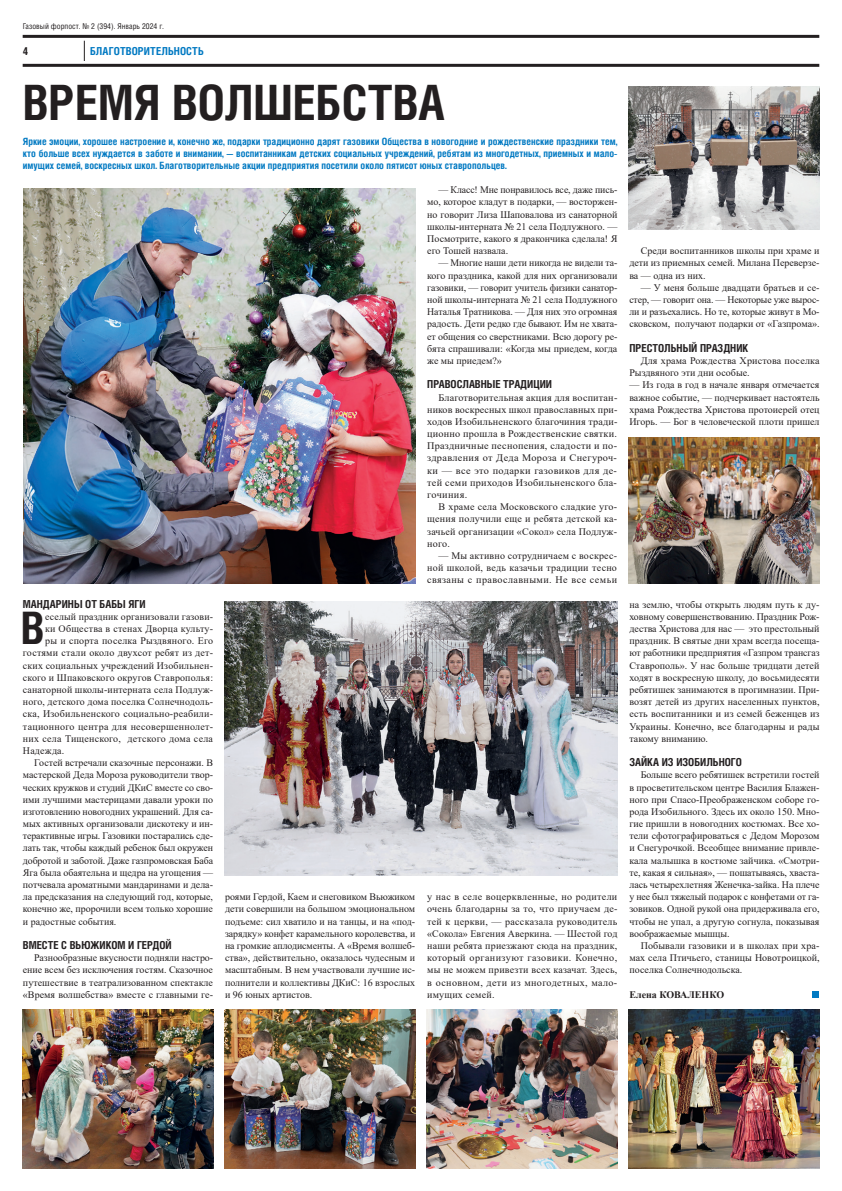
<style>
.page{position:relative;width:842px;height:1191px;background:#fff}
.page>*{position:absolute;margin:0;border:0;box-sizing:border-box;transform-origin:0 0}
.t1{font:700 48.7px "Helios Cond C";color:#231f20}
.t2{font:700 44.7px "Helios Cond C";color:#231f20}
.t3{font:700 11px "Helios Cond C";color:#231f20}
.t4{font:700 11px "Helios Cond C";letter-spacing:.01em;color:#0079c2}
.t5{font:10px/12.2px "Times New Roman";color:#231f20;text-align:justify}
.t6{font:700 10px/12.2px "Helios Cond C";color:#0079c2;text-align:justify}
.t7{font:10px "Times New Roman";letter-spacing:.02em;color:#231f20}
.t8{font:10px "Times New Roman";letter-spacing:.025em;color:#231f20}
.t9{font:700 10px "Times New Roman";color:#231f20}
.t10{font:8px "Helios Cond C";color:#231f20}
</style>
<div class="page">
<svg style="left:84px;top:41px;width:1px;height:20px"></svg>
<hr style="left:23px;top:64px;width:796px;height:3px;background:#231f20">
<hr style="left:23px;top:35px;width:796px;height:3px;background:#231f20">
<img style="left:427px;top:1009px;width:190px;height:159px">
<img style="left:23px;top:188px;width:393px;height:395px">
<img style="left:629px;top:1009px;width:190px;height:159px">
<img style="left:23px;top:1009px;width:190px;height:159px">
<img style="left:629px;top:86px;width:190px;height:144px">
<img style="left:225px;top:1010px;width:191px;height:158px">
<img style="left:628px;top:437px;width:191px;height:146px">
<img style="left:225px;top:601px;width:392px;height:274px">
<div style="left:812px;top:991px;width:7px;height:6px;background:#0079c2"></div>
<p class="t10" style="left:23px;top:21px;width:143px">Газовый форпост. № 2 (394). Январь 2024 г.</p>
<p class="t4" style="left:90px;top:45px;width:115px">БЛАГОТВОРИТЕЛЬНОСТЬ</p>
<p class="t3" style="left:23px;top:45px;width:7px">4</p>
<h1 class="t1" style="left:23px;top:74px;width:423px">ВРЕМЯ ВОЛШЕБСТВА</h1>
<p class="t6" style="left:23px;top:135px;width:596px">Яркие эмоции, хорошее настроение и, конечно же, подарки традиционно дарят газовики Общества в новогодние и рождественские праздники тем, кто больше всех нуждается в заботе и внимании, — воспитанникам детских социальных учреждений, ребятам из многодетных, приемных и мало&shy;имущих семей, воскресных школ. Благотворительные акции предприятия посетили около пятисот юных ставропольцев.</p>
<p class="t3" style="left:23px;top:597px;width:124px">МАНДАРИНЫ ОТ БАБЫ ЯГИ</p>
<h2 class="t2" style="left:21px;top:601px;width:25px">В</h2>
<p class="t5" style="left:45px;top:610px;width:169px">еселый праздник организовали газови-</p>
<p class="t7" style="left:45px;top:621px;width:169px">ки Общества в стенах Дворца культу-</p>
<p class="t7" style="left:45px;top:634px;width:169px">ры и спорта поселка Рыздвяного. Его</p>
<p class="t7" style="left:23px;top:646px;width:192px">гостями стали около двухсот ребят из дет-</p>
<p class="t5" style="left:23px;top:659px;width:192px">ских социальных учреждений Изобильнен-</p>
<p class="t5" style="left:23px;top:671px;width:192px">ского и Шпаковского округов Ставрополья:</p>
<p class="t5" style="left:23px;top:683px;width:192px">санаторной школы-интерната села Подлуж-</p>
<p class="t5" style="left:23px;top:695px;width:192px">ного, детского дома поселка Солнечнодоль-</p>
<p class="t7" style="left:23px;top:707px;width:192px">ска, Изобильненского социально-реабили-</p>
<p class="t8" style="left:23px;top:719px;width:192px">тационного центра для несовершеннолет-</p>
<p class="t7" style="left:23px;top:731px;width:192px">них села Тищенского, детского дома села</p>
<p class="t7" style="left:23px;top:743px;width:43px">Надежда.</p>
<p class="t5" style="left:34px;top:756px;width:180px">Гостей встречали сказочные персонажи. В</p>
<p class="t5" style="left:23px;top:768px;width:192px">мастерской Деда Мороза руководители твор-</p>
<p class="t5" style="left:23px;top:780px;width:192px">ческих кружков и студий ДКиС вместе со сво-</p>
<p class="t5" style="left:23px;top:793px;width:192px">ими лучшими мастерицами давали уроки по</p>
<p class="t5" style="left:23px;top:805px;width:192px">изготовлению новогодних украшений. Для са-</p>
<p class="t5" style="left:23px;top:817px;width:192px">мых активных организовали дискотеку и ин-</p>
<p class="t5" style="left:23px;top:829px;width:192px">терактивные игры. Газовики постарались сде-</p>
<p class="t5" style="left:23px;top:841px;width:192px">лать так, чтобы каждый ребенок был окружен</p>
<p class="t5" style="left:23px;top:854px;width:192px">добротой и заботой. Даже газпромовская Баба</p>
<p class="t5" style="left:23px;top:866px;width:192px">Яга была обаятельна и щедра на угощения —</p>
<p class="t5" style="left:23px;top:878px;width:192px">потчевала ароматными мандаринами и дела-</p>
<p class="t5" style="left:23px;top:890px;width:192px">ла предсказания на следующий год, которые,</p>
<p class="t5" style="left:23px;top:902px;width:192px">конечно же, пророчили всем только хорошие</p>
<p class="t5" style="left:23px;top:914px;width:95px">и радостные события.</p>
<p class="t3" style="left:23px;top:938px;width:150px">ВМЕСТЕ С ВЬЮЖИКОМ И ГЕРДОЙ</p>
<p class="t5" style="left:23px;top:951px;width:192px;text-indent:11px">Разнообразные вкусности подняли настро&shy;ение всем без исключения гостям. Сказочное путешествие в театрализованном спектакле «Время волшебства» вместе с главными ге-</p>
<p class="t5" style="left:225px;top:890px;width:192px">роями Гердой, Каем и снеговиком Вьюжиком дети совершили на большом эмоциональном подъеме: сил хватило и на танцы, и на «под&shy;зарядку» конфет карамельного королевства, и на громкие аплодисменты. А «Время волшеб&shy;ства», действительно, оказалось чудесным и масштабным. В нем участвовали лучшие ис&shy;полнители и коллективы ДКиС: 16 взрослых и 96 юных артистов.</p>
<p class="t5" style="left:427px;top:183px;width:192px;text-indent:11px">— Класс! Мне понравилось все, даже пись&shy;мо, которое кладут в подарки, — восторжен&shy;но говорит Лиза Шаповалова из санаторной школы-интерната № 21 села Подлужного. — Посмотрите, какого я дракончика сделала! Я его Тошей назвала.</p>
<p class="t5" style="left:427px;top:257px;width:192px;text-indent:11px">— Многие наши дети никогда не видели та&shy;кого праздника, какой для них организовали газовики, — говорит учитель физики санатор&shy;ной школы-интерната № 21 села Подлужного Наталья Тратникова. — Для них это огромная радость. Дети редко где бывают. Им не хвата&shy;ет общения со сверстниками. Всю дорогу ре&shy;бята спрашивали: «Когда мы приедем, когда же мы приедем?»</p>
<p class="t3" style="left:427px;top:378px;width:126px">ПРАВОСЛАВНЫЕ ТРАДИЦИИ</p>
<p class="t5" style="left:427px;top:391px;width:192px;text-indent:11px">Благотворительная акция для воспитан&shy;ников воскресных школ православных при&shy;ходов Изобильненского благочиния тради&shy;ционно прошла в Рождественские святки.<br>Праздничные песнопения, сладости и по&shy;здравления от Деда Мороза и Снегуроч&shy;ки — все это подарки газовиков для де&shy;тей семи приходов Изобильненского бла&shy;гочиния.</p>
<p class="t5" style="left:427px;top:500px;width:191px;text-indent:11px">В храме села Московского сладкие уго&shy;щения получили еще и ребята детской ка&shy;зачьей организации «Сокол» села Подлуж&shy;ного.</p>
<p class="t5" style="left:427px;top:549px;width:191px;text-indent:11px">— Мы активно сотрудничаем с воскрес&shy;ной школой, ведь казачьи традиции тесно связаны с православными. Не все семьи</p>
<p class="t5" style="left:427px;top:890px;width:192px">у нас в селе воцерквленные, но родители очень благодарны за то, что приучаем де&shy;тей к церкви, — рассказала руководитель «Сокола» Евгения Аверкина. — Шестой год наши ребята приезжают сюда на праздник, который организуют газовики. Конечно, мы не можем привезти всех казачат. Здесь, в основном, дети из многодетных, мало&shy;имущих семей.</p>
<p class="t5" style="left:629px;top:244px;width:192px;text-indent:11px">Среди воспитанников школы при храме и дети из приемных семей. Милана Переверзе&shy;ва — одна из них.</p>
<p class="t5" style="left:629px;top:281px;width:192px;text-indent:11px">— У меня больше двадцати братьев и се&shy;стер, — говорит она. — Некоторые уже вырос&shy;ли и разъехались. Но те, которые живут в Мо&shy;сковском, получают подарки от «Газпрома».</p>
<p class="t3" style="left:629px;top:341px;width:121px">ПРЕСТОЛЬНЫЙ ПРАЗДНИК</p>
<p class="t5" style="left:629px;top:354px;width:192px;text-indent:11px">Для храма Рождества Христова поселка<br>Рыздвяного эти дни особые.</p>
<p class="t5" style="left:629px;top:378px;width:192px">— Из года в год в начале января отмечается важное событие, — подчеркивает настоятель храма Рождества Христова протоиерей отец Игорь. — Бог в человеческой плоти пришел</p>
<p class="t5" style="left:629px;top:598px;width:192px">на землю, чтобы открыть людям путь к ду&shy;ховному совершенствованию. Праздник Рож&shy;дества Христова для нас — это престольный праздник. В святые дни храм всегда посеща&shy;ют работники предприятия «Газпром трансгаз Ставрополь». У нас больше тридцати детей ходят в воскресную школу, до восьмидесяти ребятишек занимаются в прогимназии. При&shy;возят детей из других населенных пунктов, есть воспитанники и из семей беженцев из Украины. Конечно, все благодарны и рады такому вниманию.</p>
<p class="t3" style="left:629px;top:755px;width:114px">ЗАЙКА ИЗ ИЗОБИЛЬНОГО</p>
<p class="t5" style="left:629px;top:768px;width:192px;text-indent:11px">Больше всего ребятишек встретили гостей в просветительском центре Василия Блажен&shy;ного при Спасо-Преображенском соборе го&shy;рода Изобильного. Здесь их около 150. Мно&shy;гие пришли в новогодних костюмах. Все хо&shy;тели сфотографироваться с Дедом Морозом и Снегурочкой. Всеобщее внимание привле&shy;кала малышка в костюме зайчика. «Смотри&shy;те, какая я сильная», — пошатываясь, хваста&shy;лась четырехлетняя Женечка-зайка. На плече у нее был тяжелый подарок с конфетами от га&shy;зовиков. Одной рукой она придерживала его, чтобы не упал, а другую согнула, показывая воображаемые мышцы.</p>
<p class="t5" style="left:629px;top:939px;width:192px;text-indent:11px">Побывали газовики и в школах при хра&shy;мах села Птичьего, станицы Новотроицкой, поселка Солнечнодольска.</p>
<p class="t9" style="left:629px;top:987px;width:96px">Елена КОВАЛЕНКО</p>
</div>
